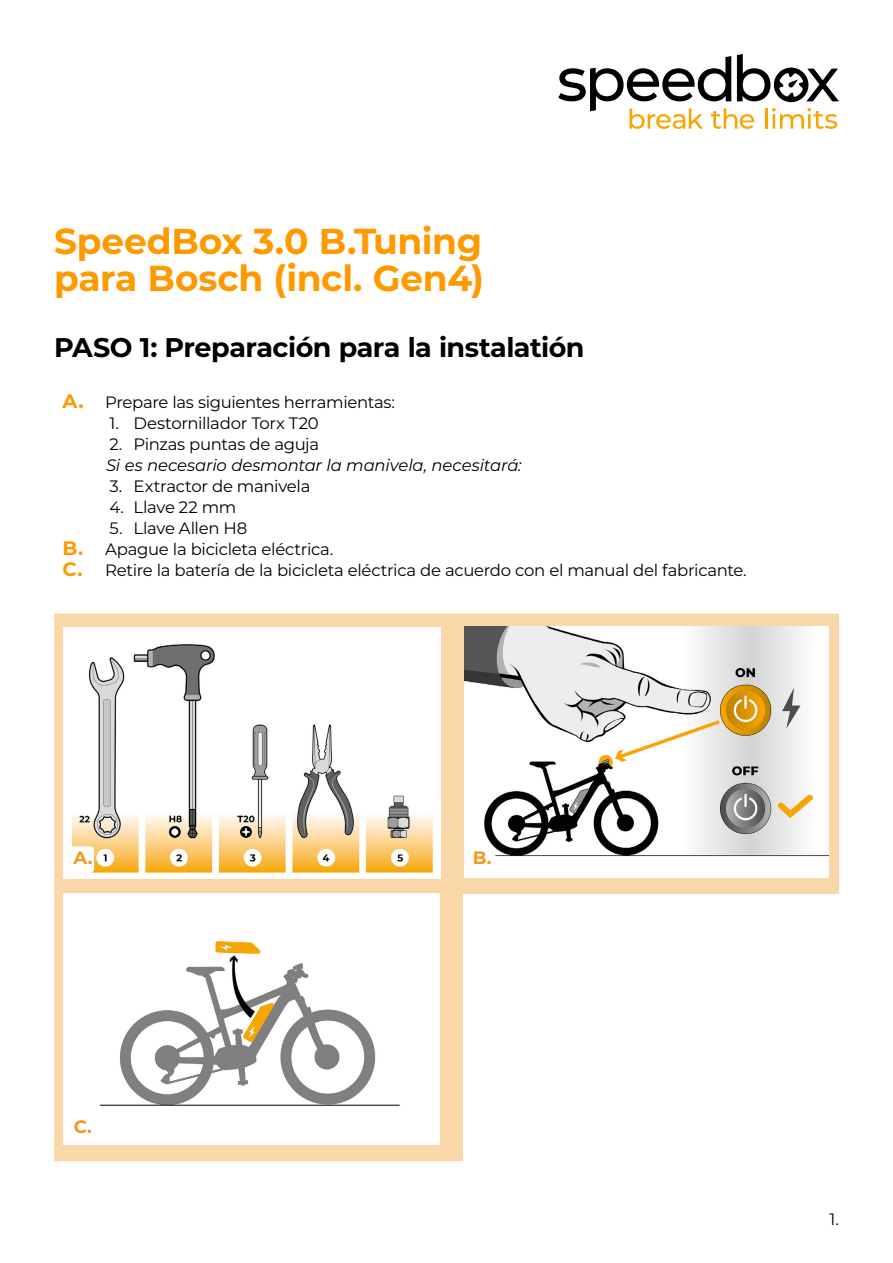
<style>
.page{position:relative;width:893px;height:1263px;background:#fff}
.page>*{position:absolute;margin:0;border:0;box-sizing:border-box;transform-origin:0 0}
.SB_typ{font:700 36px "Montserrat";letter-spacing:-.01em;color:#f90}
.Krok_nadpis{font:700 27px "Montserrat";letter-spacing:-.02em;color:#000}
.t1{font:700 18px "Montserrat";color:#f4971a}
.t2{font:16.5px "Montserrat";letter-spacing:-.02em;color:#000}
.SB_typ-2{font:italic 16.5px "Montserrat";letter-spacing:-.01em;color:#000}
.s1{font-weight:700;font-size:19.5px;color:#f90}
</style>
<div class="page">
<svg style="left:558px;top:54px;width:281px;height:75px"></svg>
<svg style="left:54px;top:614px;width:785px;height:547px"></svg>
<img style="left:64px;top:627px;width:376px;height:251px">
<img style="left:464px;top:626px;width:365px;height:252px">
<img style="left:64px;top:894px;width:376px;height:251px">
<div style="left:65px;top:846px;width:29px;height:27px;background:#fff;border-radius:4px"></div>
<p class="SB_typ" style="left:54px;top:215px;width:429px">SpeedBox 3.0 B.Tuning</p>
<p class="SB_typ" style="left:54px;top:253px;width:432px">para Bosch (incl. Gen4)</p>
<p class="Krok_nadpis" style="left:54px;top:328px;width:532px">PASO 1: Preparación para la instalatión</p>
<p class="t2" style="left:63px;top:391px;width:334px"><span class="s1">A.</span> Prepare las siguientes herramientas:</p>
<p class="t2" style="left:109px;top:412px;width:211px">1. Destornillador Torx T20</p>
<p class="t2" style="left:109px;top:433px;width:211px">2. Pinzas puntas de aguja</p>
<p class="SB_typ-2" style="left:106px;top:454px;width:417px">Si es necesario desmontar la manivela, necesitará:</p>
<p class="t2" style="left:109px;top:475px;width:202px">3. Extractor de manivela</p>
<p class="t2" style="left:109px;top:496px;width:128px">4. Llave 22 mm</p>
<p class="t2" style="left:109px;top:517px;width:140px">5. Llave Allen H8</p>
<p class="t2" style="left:63px;top:538px;width:272px"><span class="s1">B.</span> Apague la bicicleta eléctrica.</p>
<p class="t2" style="left:63px;top:559px;width:686px"><span class="s1">C.</span> Retire la batería de la bicicleta eléctrica de acuerdo con el manual del fabricante.</p>
<p class="t1" style="left:73px;top:845px;width:21px">A.</p>
<p class="t1" style="left:74px;top:1114px;width:20px">C.</p>
<p class="t1" style="left:473px;top:845px;width:20px">B.</p>
<p class="t2" style="left:829px;top:1207px;width:11px">1.</p>
</div>
